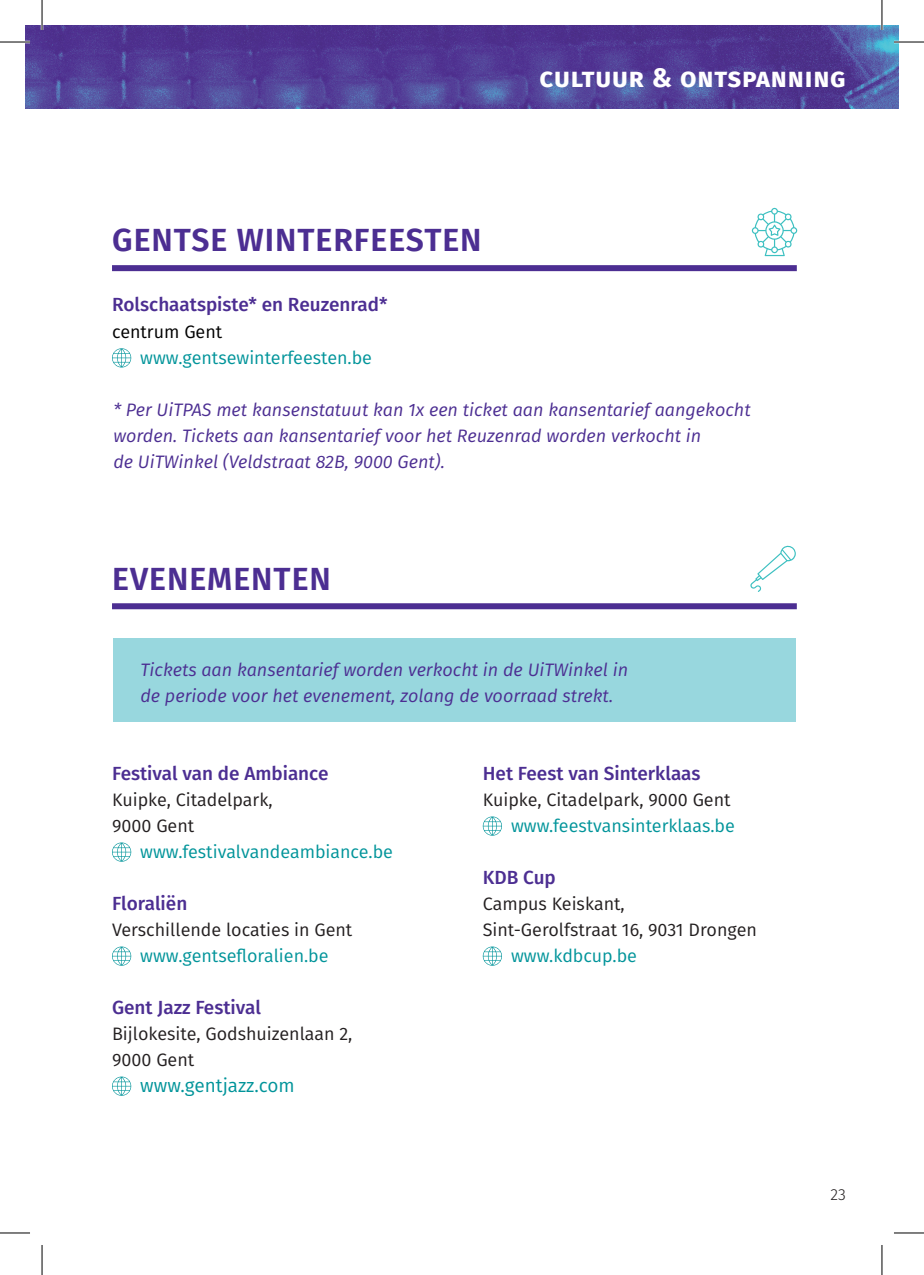
<style>
.page{position:relative;width:924px;height:1275px;background:#fff}
.page>*{position:absolute;margin:0;border:0;box-sizing:border-box;transform-origin:0 0}
.t1{font:600 32px "Fira Sans";letter-spacing:.03em;color:#4c2e92}
.t2{font:700 26.8px "Fira Sans";letter-spacing:.03em;color:#fff}
.t3{font:500 19px "Fira Sans";color:#4c2e92}
.t4{font:19px "Fira Sans";color:#00949a}
.t5{font:italic 18px/26px "Fira Sans";color:#4c2e92}
.t6{font:18px/26px "Fira Sans";color:#231f20}
.t7{font:18px "Fira Sans";color:#00949a}
.t8{font:18px "Fira Sans";color:#000001}
.t9{font:300 16px "Fira Sans";color:#231f20}
</style>
<div class="page">
<div style="left:113px;top:638px;width:682px;height:84px;background:#98d7de"></div>
<div style="left:112px;top:265px;width:684px;height:6px;background:#4c2e92"></div>
<div style="left:112px;top:603px;width:684px;height:6px;background:#4c2e92"></div>
<svg style="left:112px;top:348px;width:19px;height:19px"></svg>
<svg style="left:112px;top:842px;width:19px;height:19px"></svg>
<svg style="left:112px;top:946px;width:19px;height:19px"></svg>
<svg style="left:112px;top:1076px;width:19px;height:19px"></svg>
<svg style="left:482px;top:816px;width:19px;height:19px"></svg>
<svg style="left:482px;top:946px;width:19px;height:19px"></svg>
<img style="left:25px;top:25px;width:873px;height:84px">
<svg style="left:750px;top:545px;width:45px;height:47px"></svg>
<svg style="left:751px;top:208px;width:45px;height:48px"></svg>
<hr style="left:0;top:41px;width:30px;height:2px;background:#fff">
<hr style="left:893px;top:41px;width:30px;height:2px;background:#fff">
<hr style="left:41px;top:0;width:2px;height:30px;background:#fff">
<hr style="left:880px;top:0;width:2px;height:30px;background:#fff">
<hr style="left:0;top:42px;width:30px;height:1px;background:#000">
<hr style="left:893px;top:42px;width:30px;height:1px;background:#000">
<hr style="left:0;top:1232px;width:30px;height:1px;background:#000">
<hr style="left:893px;top:1232px;width:30px;height:1px;background:#000">
<hr style="left:42px;top:0;width:1px;height:30px;background:#000">
<hr style="left:42px;top:1245px;width:1px;height:30px;background:#000">
<hr style="left:881px;top:0;width:1px;height:30px;background:#000">
<hr style="left:881px;top:1245px;width:1px;height:30px;background:#000">
<h1 class="t1" style="left:112px;top:214px;width:371px">GENTSE WINTERFEESTEN</h1>
<h2 class="t2" style="left:539px;top:55px;width:307px">cultuur &amp; ontspanning</h2>
<p class="t3" style="left:112px;top:290px;width:277px">Rolschaatspiste* en Reuzenrad*</p>
<p class="t8" style="left:112px;top:318px;width:112px">centrum Gent</p>
<p class="t7" style="left:140px;top:344px;width:233px">www.gentsewinterfeesten.be</p>
<p class="t5" style="left:113px;top:396px;width:638px">* Per UiTPAS met kansenstatuut kan 1x een ticket aan kansentarief aangekocht worden. Tickets aan kansentarief voor het Reuzenrad worden verkocht in<br>de UiTWinkel (Veldstraat 82B, 9000 Gent).</p>
<h1 class="t1" style="left:112px;top:552px;width:220px">EVENEMENTEN</h1>
<p class="t5" style="left:140px;top:656px;width:489px">Tickets aan kansentarief worden verkocht in de UiTWinkel in de periode voor het evenement, zolang de voorraad strekt.</p>
<p class="t3" style="left:112px;top:758px;width:218px">Festival van de Ambiance</p>
<p class="t6" style="left:112px;top:786px;width:162px">Kuipke, Citadelpark,<br>9000 Gent</p>
<p class="t7" style="left:140px;top:838px;width:254px">www.festivalvandeambiance.be</p>
<p class="t3" style="left:112px;top:888px;width:77px">Floraliën</p>
<p class="t6" style="left:112px;top:916px;width:242px">Verschillende locaties in Gent</p>
<p class="t7" style="left:140px;top:942px;width:190px">www.gentsefloralien.be</p>
<p class="t3" style="left:112px;top:992px;width:150px">Gent Jazz Festival</p>
<p class="t6" style="left:112px;top:1020px;width:242px">Bijlokesite, Godshuizenlaan 2,<br>9000 Gent</p>
<p class="t4" style="left:140px;top:1071px;width:156px">www.gentjazz.com</p>
<p class="t3" style="left:482px;top:758px;width:219px">Het Feest van Sinterklaas</p>
<p class="t6" style="left:482px;top:786px;width:249px">Kuipke, Citadelpark, 9000 Gent</p>
<p class="t7" style="left:510px;top:812px;width:225px">www.feestvansinterklaas.be</p>
<p class="t3" style="left:482px;top:862px;width:74px">KDB Cup</p>
<p class="t6" style="left:482px;top:890px;width:275px">Campus Keiskant,<br>Sint-Gerolfstraat 16, 9031 Drongen</p>
<p class="t7" style="left:510px;top:942px;width:127px">www.kdbcup.be</p>
<p class="t9" style="left:830px;top:1183px;width:17px">23</p>
</div>
